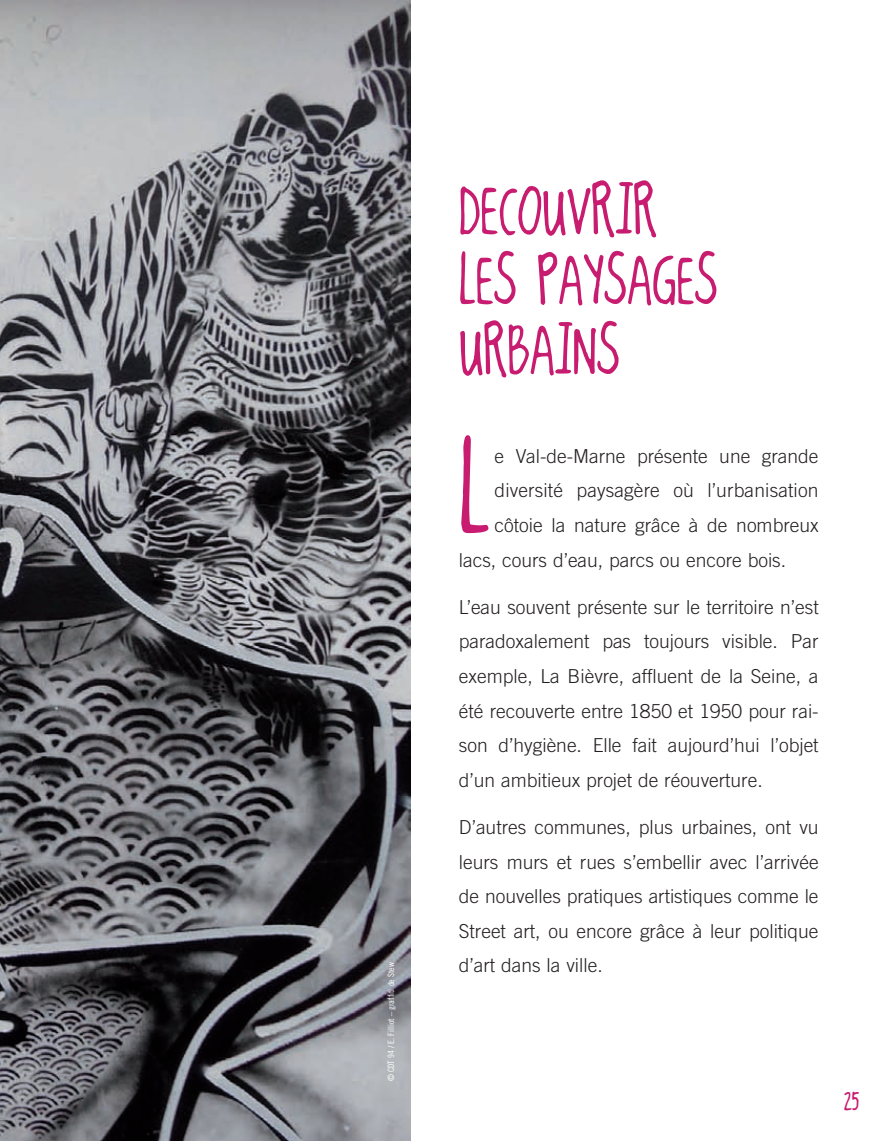
<style>
.page{position:relative;width:893px;height:1141px;background:#fff}
.page>*{position:absolute;margin:0;border:0;box-sizing:border-box;transform-origin:0 0}
.t1{font:119.88px "kingcoo LKC";color:#c71c6f}
.t2{font:64.75px/70px "kingcoo LKC";color:#c71c6f}
.t3{font:26.25px "kingcoo LKC";color:#c71c6f}
.t4{font:300 19.25px/34.6px "Trade Gothic";color:#231f20;text-align:justify}
.t5{font:8.75px "Trade Gothic Cond Eighteen";color:#fff}
</style>
<div class="page">
<img style="left:0;top:0;width:410px;height:1141px">
<p class="t5" style="left:388px;top:1081px;width:121px;rotate:-90deg">© CDT 94 / E. Filliot – graffiti de Stew</p>
<h2 class="t2" style="left:459px;top:176px;width:260px">DECOUVRIR<br>LES PAYSAGES<br>URBAINS</h2>
<h1 class="t1" style="left:459px;top:420px;width:32px">L</h1>
<p class="t4" style="left:495px;top:440px;width:326px">e Val-de-Marne présente une grande</p>
<p class="t4" style="left:495px;top:475px;width:325px">diversité paysagère où l’urbanisation</p>
<p class="t4" style="left:495px;top:509px;width:326px">côtoie la nature grâce à de nombreux</p>
<p class="t4" style="left:459px;top:544px;width:329px">lacs, cours d’eau, parcs ou encore bois.</p>
<p class="t4" style="left:459px;top:591px;width:361px">L’eau souvent présente sur le territoire n’est paradoxalement pas toujours visible. Par exemple, La Bièvre, affluent de la Seine, a été recouverte entre 1850 et 1950 pour rai&shy;son d’hygiène. Elle fait aujourd’hui l’objet d’un ambitieux projet de réouverture.</p>
<p class="t4" style="left:459px;top:811px;width:361px">D’autres communes, plus urbaines, ont vu leurs murs et rues s’embellir avec l’arrivée de nouvelles pratiques artistiques comme le Street art, ou encore grâce à leur politique d’art dans la ville.</p>
<h3 class="t3" style="left:843px;top:1085px;width:18px">25</h3>
</div>
